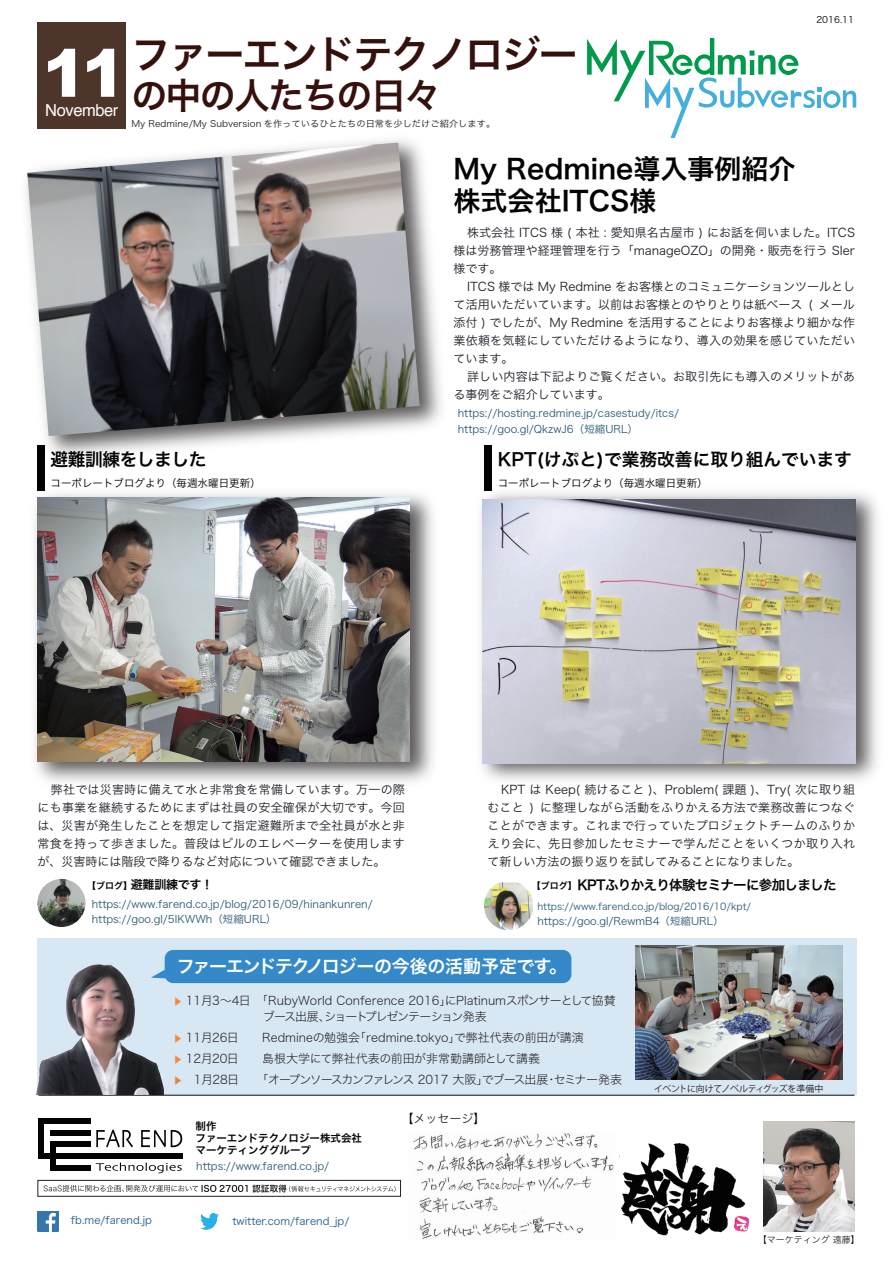
<style>
.page{position:relative;width:893px;height:1263px;background:#fff}
.page>*{position:absolute;margin:0;border:0;box-sizing:border-box;transform-origin:0 0}
.t1{font:900 66px "Arial";color:#fff}
.t2{font:39px "Hiragino Sans W6";letter-spacing:-.05em;color:#35110d}
.t3{font:36px "Hiragino Sans W6";letter-spacing:-.05em;color:#35110d}
.t4{font:27px/32.4px "Hira Kaku Pro W6";color:#030303}
.t5{font:18px "Hiragino Sans W6";letter-spacing:-.055em;color:#fff}
.t6{font:17.7px "Hira Kaku Pro W6";color:#030303}
.t7{font:17.7px "Hira Kaku Pro W6";letter-spacing:-.025em;color:#030303}
.t8{font:16.5px "Helvetica";letter-spacing:-.025em;color:#fff}
.t9{font:13.5px "Hira Kaku Pro N W6";letter-spacing:-.05em;color:#030303}
.t10{font:12px/18px "Hira Kaku Pro W3";color:#1f2029;text-align:justify}
.t11{font:12px/21px "Hiragino Sans W2";letter-spacing:-.015em;color:#231f20}
.t12{font:12px "Hira Kaku Pro N W6";letter-spacing:-.025em;color:#030303}
.t13{font:12px "Hiragino Sans W2";color:#030303}
.t14{font:10.5px/15px "Hira Kaku Pro N W3";color:#2c5b78}
.t15{font:10.5px "Hira Kaku Pro N W3";color:#030303}
.t16{font:10.5px "Hira Kaku Pro N W3";color:#1e5b8f}
.t17{font:10.5px/12px "Hira Kaku Pro N W6";color:#030303}
.t18{font:9.6px "Hira Kaku Pro N W3";color:#2c5b78}
.t19{font:9px "Hira Kaku Pro W3";letter-spacing:.005em;color:#1f2029}
.t20{font:9px "Koz Go Pr 6 N";letter-spacing:-.05em;color:#231f20}
.t21{font:9px "Hiragino Sans W2";color:#030303}
.t22{font:9px "Hira Kaku Pro N W3";color:#030303}
.t23{font:9px "Hira Kaku Pro N W6";color:#030303}
.s1{font-size:9px}
.s2{font-size:9px;color:#f5893a}
.s3{font-size:9px;color:#e8843e}
</style>
<div class="page">
<img style="left:38px;top:1211px;width:20px;height:20px">
<img style="left:200px;top:1213px;width:19px;height:17px">
<div style="left:50px;top:1164px;width:40px;height:6px;background:#030303"></div>
<div style="left:50px;top:1141px;width:40px;height:6px;background:#030303"></div>
<div style="left:50px;top:1129px;width:40px;height:6px;background:#030303"></div>
<div style="left:38px;top:1118px;width:52px;height:6px;background:#030303"></div>
<div style="left:38px;top:1118px;width:6px;height:41px;background:#030303"></div>
<div style="left:50px;top:1141px;width:6px;height:29px;background:#030303"></div>
<div style="left:38px;top:1153px;width:145px;height:6px;background:#030303"></div>
<svg style="left:96px;top:1130px;width:86px;height:17px"></svg>
<svg style="left:96px;top:1162px;width:86px;height:11px"></svg>
<svg style="left:43px;top:1184px;width:353px;height:8px"></svg>
<div style="left:38px;top:1180px;width:363px;height:16px;border:1px solid #231f20"></div>
<hr style="left:38px;top:1095px;width:817px;height:1px;background:#030303">
<img style="left:764px;top:1121px;width:91px;height:111px">
<img style="left:621px;top:1143px;width:129px;height:93px">
<img style="left:419px;top:1176px;width:172px;height:63px">
<img style="left:413px;top:1133px;width:201px;height:39px">
<div style="left:37px;top:938px;width:819px;height:157px;background:#d7e7f4"></div>
<div style="left:165px;top:950px;width:406px;height:33px;background:#3589c9;border-radius:9px"></div>
<svg style="left:164px;top:961px;width:2px;height:18px"></svg>
<img style="left:37px;top:965px;width:127px;height:130px">
<img style="left:635px;top:945px;width:207px;height:135px">
<img style="left:485px;top:882px;width:47px;height:48px">
<img style="left:502px;top:492px;width:376px;height:289px">
<img style="left:502px;top:500px;width:353px;height:264px">
<img style="left:37px;top:879px;width:49px;height:48px;border-radius:24px">
<img style="left:35px;top:493px;width:467px;height:289px">
<img style="left:37px;top:520px;width:373px;height:242px">
<img style="left:26px;top:128px;width:474px;height:392px">
<img style="left:27px;top:143px;width:393px;height:293px">
<svg style="left:587px;top:39px;width:269px;height:99px"></svg>
<div style="left:37px;top:22px;width:89px;height:106px;background:#4e3529"></div>
<h1 class="t1" style="left:43px;top:25px;width:85px">11</h1>
<h3 class="t8" style="left:45px;top:97px;width:75px">November</h3>
<h2 class="t2" style="left:131px;top:19px;width:448px">ファーエンドテクノロジー</h2>
<h3 class="t3" style="left:131px;top:63px;width:311px">の中の人たちの日々</h3>
<p class="t19" style="left:131px;top:116px;width:365px">My Redmine/My Subversion を作っているひとたちの日常を少しだけご紹介します。</p>
<h3 class="t4" style="left:454px;top:152px;width:343px">My Redmine導入事例紹介株式会社ITCS様</h3>
<p class="t22" style="left:816px;top:12px;width:39px">2016.11</p>
<p class="t10" style="left:454px;top:223px;width:403px;text-indent:14px">株式会社 ITCS 様 ( 本社 : 愛知県名古屋市 ) にお話を伺いました。ITCS様は労務管理や経理管理を行う「manageOZO」の開発・販売を行う SIer様です。</p>
<p class="t10" style="left:454px;top:277px;width:403px;text-indent:14px">ITCS 様では My Redmine をお客様とのコミュニケーションツールとして活用いただいています。以前はお客様とのやりとりは紙ベース ( メール添付 ) でしたが、My Redmine を活用することによりお客様より細かな作業依頼を気軽にしていただけるようになり、導入の効果を感じていただいています。</p>
<p class="t10" style="left:454px;top:367px;width:403px;text-indent:14px">詳しい内容は下記よりご覧ください。お取引先にも導入のメリットがある事例をご紹介しています。</p>
<p class="t14" style="left:458px;top:404px;width:223px">https://hosting.redmine.jp/casestudy/itcs/</p>
<p class="t14" style="left:458px;top:421px;width:182px">https://goo.gl/QkzwJ6（短縮URL）</p>
<h3 class="t7" style="left:51px;top:443px;width:157px">避難訓練をしました</h3>
<p class="t15" style="left:51px;top:474px;width:212px">コーポレートブログより（毎週水曜日更新）</p>
<h3 class="t6" style="left:498px;top:443px;width:356px">KPT(けぷと)で業務改善に取り組んでいます</h3>
<p class="t15" style="left:498px;top:474px;width:211px">コーポレートブログより（毎週水曜日更新）</p>
<p class="t10" style="left:37px;top:780px;width:369px;text-indent:14px">弊社では災害時に備えて水と非常食を常備しています。万一の際にも事業を継続するためにまずは社員の安全確保が大切です。今回は、災害が発生したことを想定して指定避難所まで全社員が水と非常食を持って歩きました。普段はビルのエレベーターを使用しますが、災害時には階段で降りるなど対応について確認できました。</p>
<p class="t10" style="left:488px;top:780px;width:369px;text-indent:14px">KPT は Keep( 続けること )、Problem( 課題 )、Try( 次に取り組むこと ) に整理しながら活動をふりかえる方法で業務改善につなぐことができます。これまで行っていたプロジェクトチームのふりかえり会に、先日参加したセミナーで学んだことをいくつか取り入れて新しい方法の振り返りを試してみることになりました。</p>
<p class="t12" style="left:87px;top:874px;width:127px"><span class="s1">【ブログ】</span>避難訓練です！</p>
<p class="t9" style="left:577px;top:873px;width:261px">KPTふりかえり体験セミナーに参加しました</p>
<p class="t23" style="left:532px;top:878px;width:46px">【ブログ】</p>
<p class="t14" style="left:92px;top:895px;width:282px">https://www.farend.co.jp/blog/2016/09/hinankunren/ https://goo.gl/5IKWWh（短縮URL）</p>
<p class="t18" style="left:537px;top:898px;width:215px">https://www.farend.co.jp/blog/2016/10/kpt/</p>
<p class="t14" style="left:537px;top:913px;width:188px">https://goo.gl/RewmB4（短縮URL）</p>
<h3 class="t5" style="left:177px;top:950px;width:392px">ファーエンドテクノロジーの今後の活動予定です。</h3>
<p class="t11" style="left:228px;top:991px;width:389px;line-height:16.5px;text-indent:-55px"><span class="s2">▶</span> 11月3～4日　「RubyWorld Conference 2016」にPlatinumスポンサーとして協賛　　　ブース出展、ショートプレゼンテーション発表</p>
<p class="t11" style="left:174px;top:1026px;width:450px"><span class="s2">▶</span> 11月26日　　Redmineの勉強会「redmine.tokyo」で弊社代表の前田が講演<br><span class="s2">▶</span> 12月20日　　島根大学にて弊社代表の前田が非常勤講師として講義<br><span class="s3">▶</span> 1月28日　　「オープンソースカンファレンス 2017 大阪」でブース出展・セミナー発表</p>
<p class="t17" style="left:196px;top:1119px;width:168px">制作<br>ファーエンドテクノロジー株式会社マーケティンググループ</p>
<p class="t14" style="left:196px;top:1157px;width:134px">https://www.farend.co.jp/</p>
<p class="t16" style="left:71px;top:1211px;width:83px">fb.me/farend.jp</p>
<p class="t16" style="left:232px;top:1211px;width:118px">twitter.com/farend_jp/</p>
<p class="t13" style="left:401px;top:1108px;width:85px">【メッセージ】</p>
<p class="t20" style="left:654px;top:1083px;width:171px">イベントに向けてノベルティグッズを準備中</p>
<p class="t21" style="left:758px;top:1231px;width:103px">【マーケティング 遠藤】</p>
</div>
